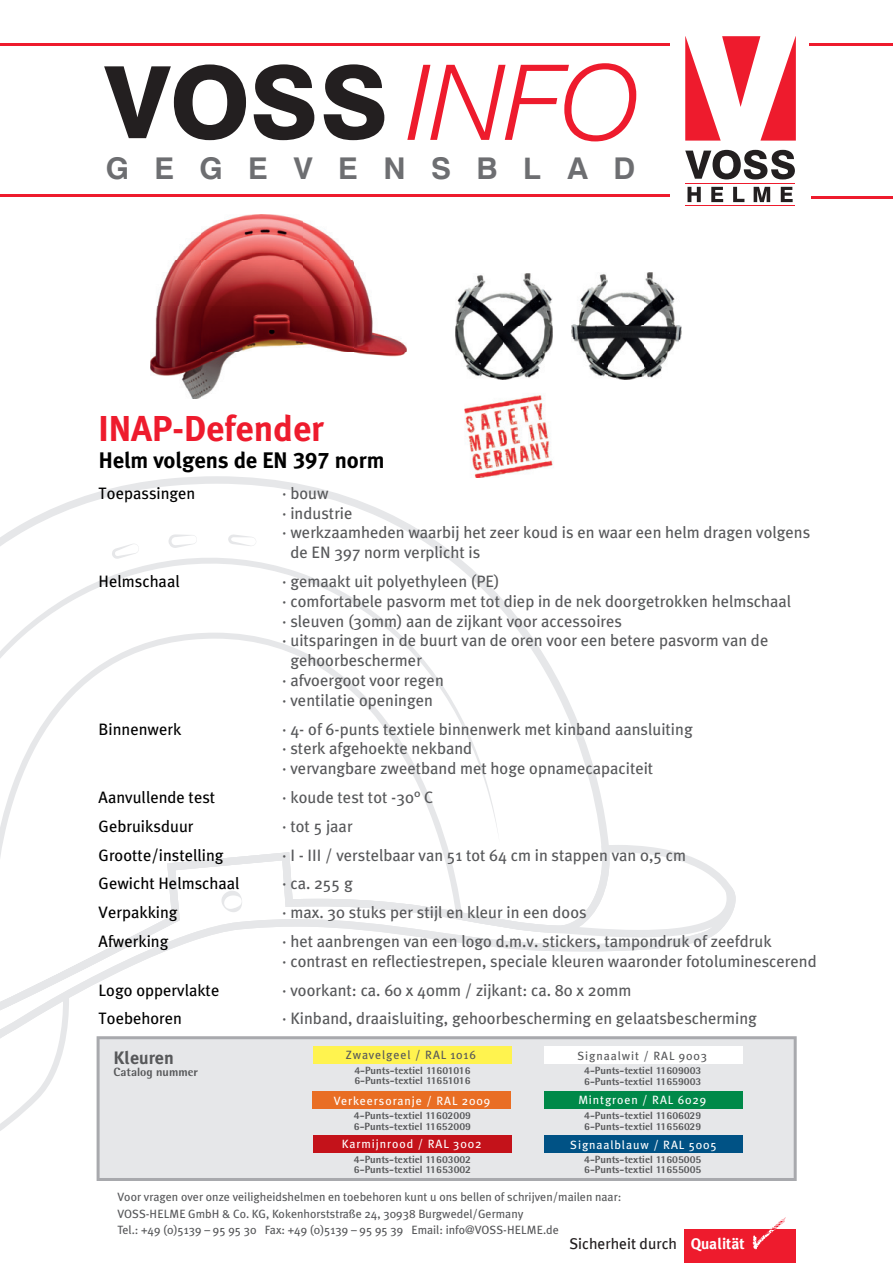
<style>
.page{position:relative;width:893px;height:1263px;background:#fff}
.page>*{position:absolute;margin:0;border:0;box-sizing:border-box;transform-origin:0 0}
.t1{font:italic 300 105.15px "Helvetica Neue LT Com";color:#ee1b2d}
.t2{font:700 36px "Meta";color:#ee1b2d}
.t3{font:700 30px "Swiss 721 BT";letter-spacing:.85em;color:#6d6e71}
.t4{font:22.5px "Meta Bold Turk LF";letter-spacing:-.005em;color:#000}
.t5{font:700 18px "Meta Plus";color:#57585a}
.t6{font:16.5px/19.8px "Meta Plus";color:#57585a}
.t7{font:16.5px/28.8px "Meta Plus";color:#000}
.t8{font:15.6px "Meta Plus";color:#231f20}
.t9{font:12px/16.5px "Meta Plus";color:#57585a}
.t10{font:12px "Meta Plus";letter-spacing:.075em;color:#fff}
.t11{font:12px "Meta Plus";letter-spacing:.075em;color:#57585a}
.t12{font:800 12px "AT Rotis Semi Sans";color:#57585a}
.t13{font:800 10.5px "AT Rotis Semi Sans";color:#57585a}
.s1{color:#fff}
.s2{font-weight:700;color:#fff}
</style>
<div class="page">
<svg style="left:0;top:1083px;width:50px;height:48px"></svg>
<svg style="left:43px;top:845px;width:692px;height:238px"></svg>
<svg style="left:0;top:476px;width:609px;height:583px"></svg>
<svg style="left:0;top:555px;width:499px;height:343px"></svg>
<svg style="left:112px;top:543px;width:27px;height:16px"></svg>
<svg style="left:228px;top:534px;width:28px;height:12px"></svg>
<svg style="left:168px;top:534px;width:29px;height:14px"></svg>
<svg style="left:221px;top:891px;width:21px;height:21px"></svg>
<div style="left:684px;top:1229px;width:111px;height:34px;background:#ee1b2d"></div>
<svg style="left:752px;top:1217px;width:34px;height:33px"></svg>
<svg style="left:97px;top:1036px;width:699px;height:145px;background:#e1e1e3"></svg>
<div style="left:544px;top:1092px;width:198px;height:17px;background:#008949"></div>
<div style="left:544px;top:1135px;width:198px;height:17px;background:#005285"></div>
<div style="left:544px;top:1047px;width:198px;height:17px;background:#fff"></div>
<div style="left:313px;top:1046px;width:198px;height:17px;background:#fff34f"></div>
<div style="left:312px;top:1092px;width:199px;height:17px;background:#e96e24"></div>
<div style="left:313px;top:1135px;width:198px;height:17px;background:#c4121a"></div>
<hr style="left:0;top:43px;width:669px;height:3px;background:#ee1b2d">
<svg style="left:104px;top:64px;width:280px;height:76px"></svg>
<svg style="left:685px;top:36px;width:110px;height:105px"></svg>
<svg style="left:685px;top:150px;width:109px;height:29px"></svg>
<svg style="left:687px;top:187px;width:105px;height:15px"></svg>
<hr style="left:685px;top:183px;width:109px;height:1px;background:#ee1b2d">
<hr style="left:685px;top:205px;width:109px;height:1px;background:#ee1b2d">
<hr style="left:809px;top:43px;width:83px;height:2px;background:#ee1b2d">
<hr style="left:0;top:195px;width:669px;height:2px;background:#ee1b2d">
<hr style="left:811px;top:196px;width:81px;height:2px;background:#ee1b2d">
<img style="left:464px;top:395px;width:90px;height:83px">
<img style="left:150px;top:215px;width:256px;height:184px">
<img style="left:571px;top:273px;width:110px;height:106px">
<img style="left:455px;top:273px;width:97px;height:107px">
<h1 class="t1" style="left:407px;top:42px;width:233px">INFO</h1>
<h3 class="t3" style="left:106px;top:151px;width:531px">GEGEVENSBLAD</h3>
<h2 class="t2" style="left:98px;top:408px;width:227px">INAP-Defender</h2>
<h3 class="t4" style="left:99px;top:451px;width:287px">Helm volgens de EN 397 norm</h3>
<p class="t7" style="left:99px;top:480px;width:98px">Toepassingen</p>
<p class="t7" style="left:99px;top:568px;width:82px">Helmschaal</p>
<p class="t7" style="left:99px;top:716px;width:84px">Binnenwerk</p>
<p class="t7" style="left:99px;top:784px;width:142px">Aanvullende test<br>Gebruiksduur<br>Grootte/instelling<br>Gewicht Helmschaal<br>Verpakking<br>Afwerking</p>
<p class="t7" style="left:99px;top:977px;width:122px">Logo oppervlakte<br>Toebehoren</p>
<p class="t5" style="left:113px;top:1048px;width:62px">Kleuren</p>
<p class="t12" style="left:114px;top:1068px;width:86px">Catalog nummer</p>
<p class="t6" style="left:282px;top:484px;width:529px">· bouw<br>· industrie<br>· werkzaamheden waarbij het zeer koud is en waar een helm dragen volgens <span class="s1">·</span> de EN 397 norm verplicht is</p>
<p class="t6" style="left:282px;top:572px;width:510px">· gemaakt uit polyethyleen (PE)<br>· comfortabele pasvorm met tot diep in de nek doorgetrokken helmschaal · sleuven (30mm) aan de zijkant voor accessoires<br>· uitsparingen in de buurt van de oren voor een betere pasvorm van de<br><span class="s1">·</span> gehoorbeschermer<br>· afvoergoot voor regen<br>· ventilatie openingen</p>
<p class="t6" style="left:282px;top:720px;width:412px">· 4- of 6-punts textiele binnenwerk met kinband aansluiting · sterk afgehoekte nekband<br>· vervangbare zweetband met hoge opnamecapaciteit</p>
<p class="t6" style="left:282px;top:784px;width:491px;line-height:28.8px">· koude test tot -30° C<br>· tot 5 jaar<br>· I - III / verstelbaar van 51 tot 64 cm in stappen van 0,5 cm<br>· ca. 255 g<br>· max. 30 stuks per stijl en kleur in een doos<br>· het aanbrengen van een logo d.m.v. stickers, tampondruk of zeefdruk</p>
<p class="t6" style="left:282px;top:948px;width:536px;line-height:28.8px">· contrast en reflectiestrepen, speciale kleuren waaronder fotoluminescerend · voorkant: ca. 60 x 40mm / zijkant: ca. 80 x 20mm<br>· Kinband, draaisluiting, gehoorbescherming en gelaatsbescherming</p>
<p class="t11" style="left:346px;top:1050px;width:132px">Zwavelgeel / RAL 1016</p>
<p class="t11" style="left:577px;top:1050px;width:131px">Signaalwit / RAL 9003</p>
<p class="t10" style="left:334px;top:1096px;width:158px">Verkeersoranje / RAL 2009</p>
<p class="t13" style="left:354px;top:1066px;width:118px">4-Punts-textiel 11601016</p>
<p class="t13" style="left:584px;top:1067px;width:119px">4-Punts-textiel 11609003</p>
<p class="t13" style="left:354px;top:1077px;width:118px">6-Punts-textiel 11651016</p>
<p class="t13" style="left:584px;top:1077px;width:119px">6-Punts-textiel 11659003</p>
<p class="t10" style="left:578px;top:1095px;width:129px">Mintgroen / RAL 6029</p>
<p class="t13" style="left:354px;top:1112px;width:118px">4-Punts-textiel 11602009</p>
<p class="t13" style="left:354px;top:1123px;width:119px">6-Punts-textiel 11652009</p>
<p class="t13" style="left:584px;top:1112px;width:118px">4-Punts-textiel 11606029</p>
<p class="t13" style="left:584px;top:1123px;width:118px">6-Punts-textiel 11656029</p>
<p class="t10" style="left:342px;top:1139px;width:141px">Karmijnrood / RAL 3002</p>
<p class="t10" style="left:570px;top:1139px;width:148px">Signaalblauw / RAL 5005</p>
<p class="t13" style="left:354px;top:1156px;width:118px">4-Punts-textiel 11603002</p>
<p class="t13" style="left:584px;top:1156px;width:119px">4-Punts-textiel 11605005</p>
<p class="t13" style="left:354px;top:1166px;width:118px">6-Punts-textiel 11653002</p>
<p class="t13" style="left:584px;top:1166px;width:119px">6-Punts-textiel 11655005</p>
<p class="t9" style="left:117px;top:1189px;width:505px">Voor vragen over onze veiligheidshelmen en toebehoren kunt u ons bellen of schrijven/mailen naar:</p>
<p class="t9" style="left:117px;top:1206px;width:443px">VOSS-HELME GmbH &amp; Co. KG, Kokenhorststraße 24, 30938 Burgwedel/Germany<br>Tel.: +49 (0)5139 – 95 95 30 Fax: +49 (0)5139 – 95 95 39 Email: info@VOSS-HELME.de</p>
<p class="t8" style="left:569px;top:1234px;width:177px">Sicherheit durch <span class="s2">Qualität</span></p>
</div>
